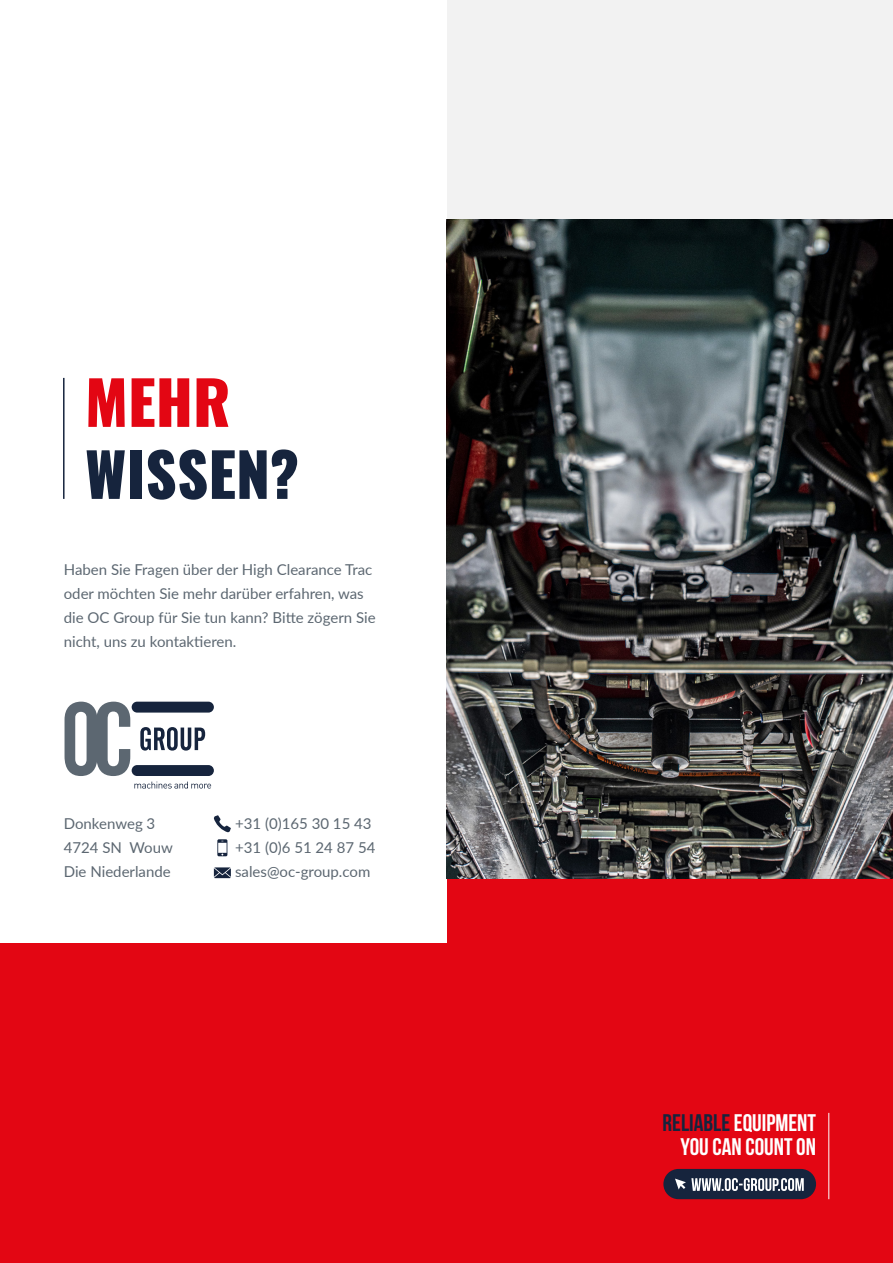
<style>
.page{position:relative;width:893px;height:1263px;background:#fff}
.page>*{position:absolute;margin:0;border:0;box-sizing:border-box;transform-origin:0 0}
.t1{font:800 60px "Oswald";color:#16243d}
.t2{font:800 60px "Oswald";color:#e30613}
.t3{font:700 24px/24px "Bebas Neue";color:#fff;text-align:right}
.t4{font:15px/24px "Lato";color:#5c6771}
.s1{color:#16243d}
</style>
<div class="page">
<div style="left:0;top:878px;width:893px;height:385px;background:#e30613"></div>
<div style="left:0;top:0;width:893px;height:219px;background:#f2f2f2"></div>
<div style="left:0;top:0;width:446px;height:943px;background:#fff"></div>
<img style="left:446px;top:219px;width:447px;height:659px">
<hr style="left:63px;top:378px;width:2px;height:121px;background:#16243d">
<div style="left:663px;top:1169px;width:153px;height:30px;background:#16243d;border-radius:15px"></div>
<svg style="left:675px;top:1178px;width:129px;height:13px"></svg>
<hr style="left:828px;top:1113px;width:1px;height:86px;background:#fff">
<svg style="left:214px;top:815px;width:17px;height:17px"></svg>
<svg style="left:217px;top:839px;width:10px;height:17px"></svg>
<svg style="left:214px;top:867px;width:17px;height:11px"></svg>
<svg style="left:65px;top:702px;width:65px;height:74px"></svg>
<svg style="left:134px;top:782px;width:77px;height:6px"></svg>
<svg style="left:140px;top:727px;width:65px;height:23px"></svg>
<div style="left:132px;top:702px;width:82px;height:10px;background:#16243d;border-radius:5px"></div>
<div style="left:132px;top:765px;width:82px;height:11px;background:#16243d;border-radius:5px"></div>
<h1 class="t2" style="left:85px;top:360px;width:147px">MEHR</h1>
<h1 class="t1" style="left:85px;top:432px;width:216px">WISSEN?</h1>
<p class="t4" style="left:64px;top:557px;width:313px">Haben Sie Fragen über der High Clearance Trac oder möchten Sie mehr darüber erfahren, was die OC Group für Sie tun kann? Bitte zögern Sie nicht, uns zu kontaktieren.</p>
<p class="t4" style="left:64px;top:811px;width:111px">Donkenweg 3<br>4724 SN Wouw<br>Die Niederlande</p>
<p class="t4" style="left:235px;top:811px;width:142px">+31 (0)165 30 15 43 +31 (0)6 51 24 87 54 sales@oc-group.com</p>
<h2 class="t3" style="left:663px;top:1110px;width:155px"><span class="s1">RELIABLE</span> EQUIPMENT<br>YOU CAN COUNT ON</h2>
</div>
